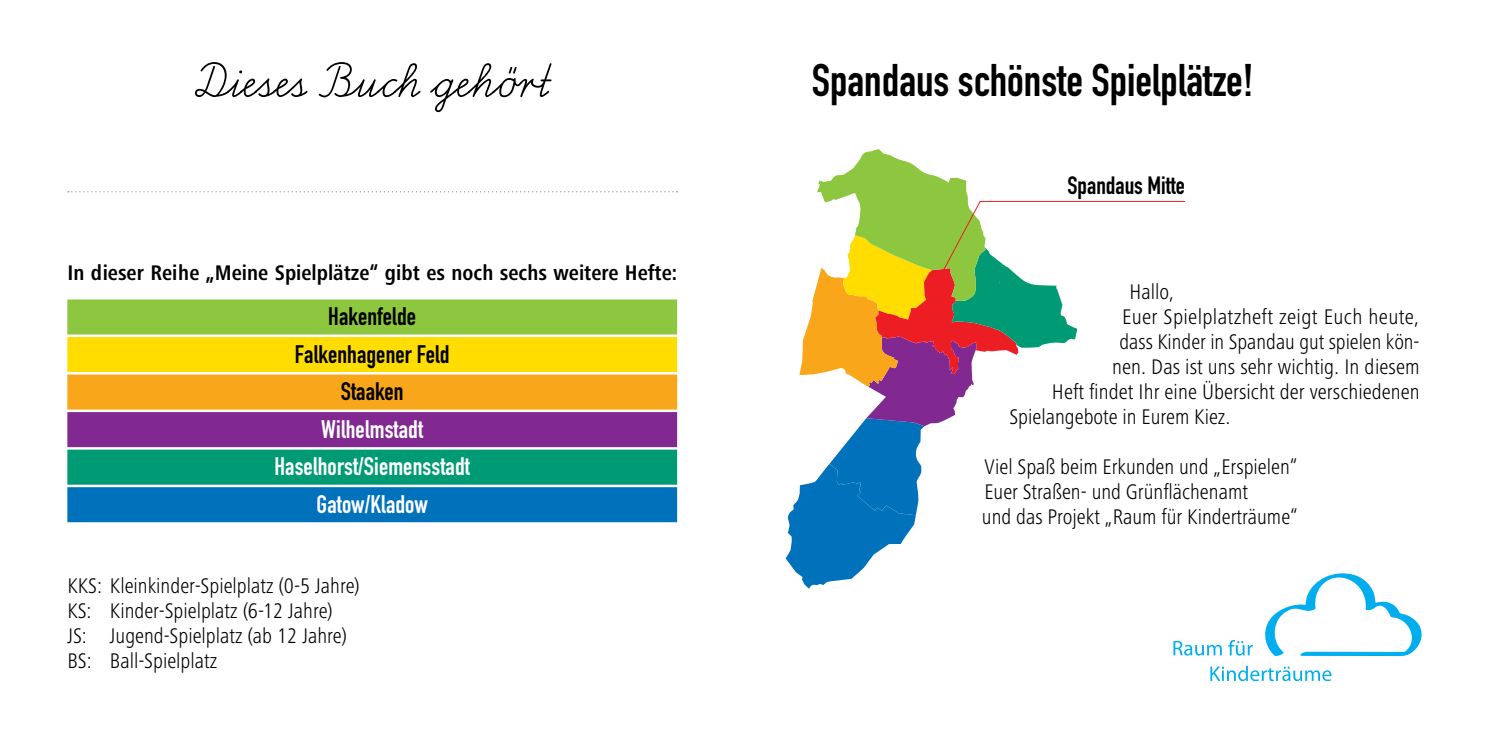
<style>
.page{position:relative;width:1489px;height:745px;background:#fff}
.page>*{position:absolute;margin:0;border:0;box-sizing:border-box;transform-origin:0 0}
.t1{font:700 45px "DIN Condensed";color:#000}
.t2{font:700 25px/37.5px "DIN Condensed";letter-spacing:.005em;color:#fff;text-align:center}
.t3{font:700 25px/37.5px "DIN Condensed";letter-spacing:.005em;color:#000;text-align:center}
.t4{font:700 24.75px "DIN Condensed";color:#000}
.t5{font:300 condensed 22px/25px "Frutiger Next Pro";color:#000}
.t6{font:700 condensed 22px "Frutiger Next Pro";color:#000}
</style>
<div class="page">
<hr style="left:979px;top:201px;width:205px;height:1px;background:#ed1d24">
<svg style="left:785px;top:149px;width:292px;height:439px"></svg>
<svg style="left:68px;top:191px;width:609px;height:1px"></svg>
<div style="left:67px;top:299px;width:610px;height:35px;background:#8dc63f"></div>
<div style="left:67px;top:337px;width:610px;height:35px;background:#fd0"></div>
<div style="left:67px;top:374px;width:610px;height:35px;background:#faa61a"></div>
<div style="left:67px;top:412px;width:610px;height:35px;background:#812990"></div>
<div style="left:67px;top:449px;width:610px;height:35px;background:#009a74"></div>
<div style="left:67px;top:487px;width:610px;height:35px;background:#0072bc"></div>
<svg style="left:195px;top:62px;width:113px;height:35px"></svg>
<svg style="left:318px;top:62px;width:103px;height:35px"></svg>
<svg style="left:430px;top:63px;width:122px;height:49px"></svg>
<svg style="left:1265px;top:573px;width:157px;height:84px"></svg>
<svg style="left:1173px;top:640px;width:48px;height:15px"></svg>
<svg style="left:1228px;top:640px;width:24px;height:15px"></svg>
<svg style="left:1210px;top:665px;width:121px;height:15px"></svg>
<p class="t6" style="left:67px;top:260px;width:611px">In dieser Reihe „Meine Spielplätze“ gibt es noch sechs weitere Hefte:</p>
<p class="t3" style="left:295px;top:297px;width:156px">Hakenfelde<br>Falkenhagener Feld<br>Staaken</p>
<p class="t2" style="left:274px;top:409px;width:197px">Wilhelmstadt<br>Haselhorst/Siemensstadt<br>Gatow/Kladow</p>
<p class="t5" style="left:67px;top:572px;width:294px">KKS: Kleinkinder-Spielplatz (0-5 Jahre)<br>KS: Kinder-Spielplatz (6-12 Jahre)<br>JS: Jugend-Spielplatz (ab 12 Jahre)<br>BS: Ball-Spielplatz</p>
<h1 class="t1" style="left:811px;top:50px;width:443px">Spandaus schönste Spielplätze!</h1>
<p class="t4" style="left:1067px;top:168px;width:119px">Spandaus Mitte</p>
<p class="t5" style="left:1129px;top:278px;width:46px">Hallo,</p>
<p class="t5" style="left:1121px;top:303px;width:299px">Euer Spielplatzheft zeigt Euch heute,</p>
<p class="t5" style="left:1119px;top:328px;width:302px">dass Kinder in Spandau gut spielen kön-</p>
<p class="t5" style="left:1111px;top:353px;width:309px">nen. Das ist uns sehr wichtig. In diesem</p>
<p class="t5" style="left:1051px;top:378px;width:369px">Heft findet Ihr eine Übersicht der verschiedenen</p>
<p class="t5" style="left:1009px;top:403px;width:222px">Spielangebote in Eurem Kiez.</p>
<p class="t5" style="left:981px;top:453px;width:318px">Viel Spaß beim Erkunden und „Erspielen“<br>Euer Straßen- und Grünflächenamt<br>und das Projekt „Raum für Kinderträume“</p>
</div>
